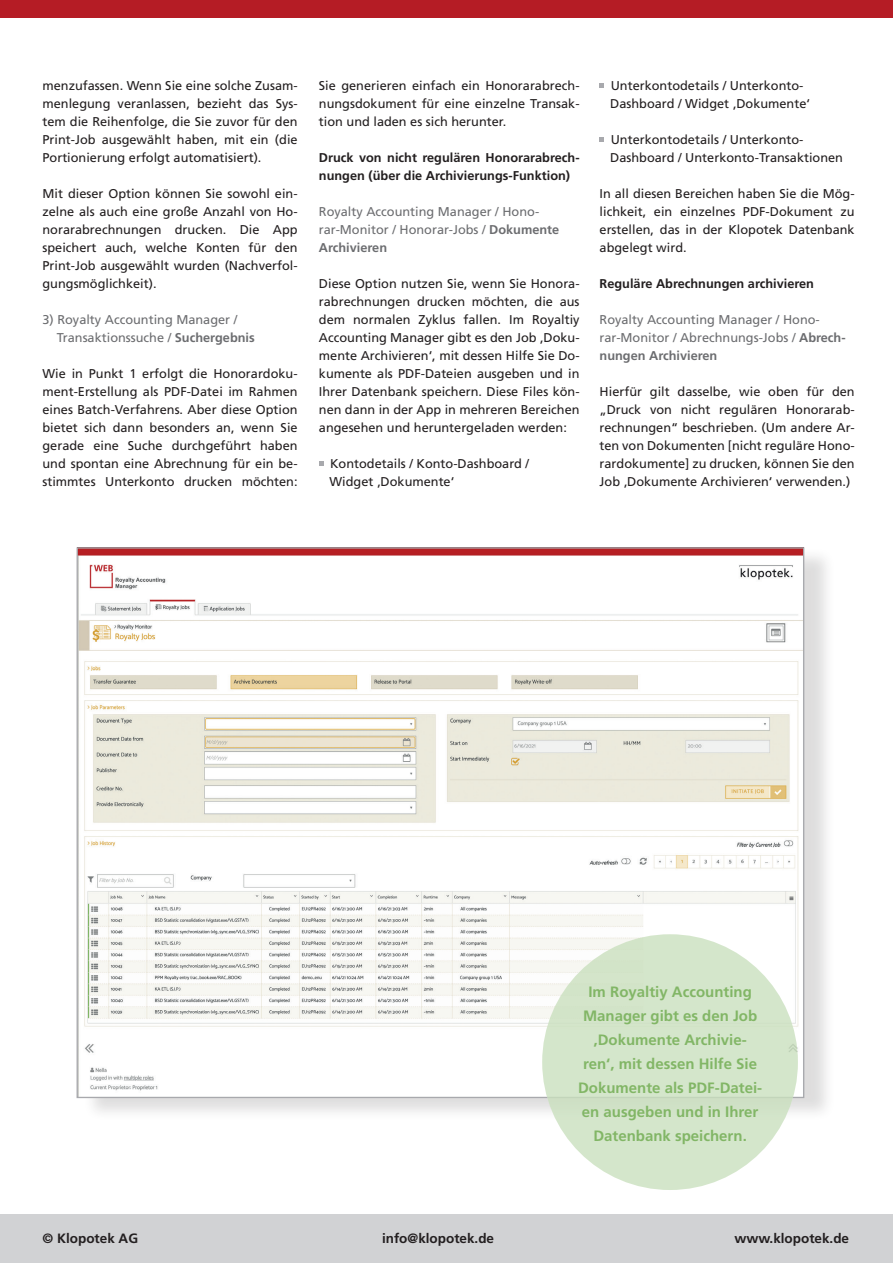
<style>
.page{position:relative;width:893px;height:1263px;background:#fff}
.page>*{position:absolute;margin:0;border:0;box-sizing:border-box;transform-origin:0 0}
.t1{font:700 15px/24px "Frutiger";color:#82b666;text-align:center}
.t2{font:700 13.5px "Frutiger";color:#231f20}
.t3{font:12.75px/18px "Frutiger";color:#231f20;text-align:justify}
.t4{font:12.75px/18px "Frutiger";color:#6c6d70}
.t5{font:700 12.75px/18px "Frutiger";color:#231f20}
.s1{font-weight:700}
</style>
<div class="page">
<div style="left:84px;top:547px;width:751px;height:575px;background:#231f20;opacity:.15"></div>
<img style="left:79px;top:549px;width:723px;height:547px">
<div style="left:0;top:1214px;width:893px;height:49px;background:#d1d2d4"></div>
<div style="left:0;top:0;width:893px;height:17px;background:#b51c25"></div>
<svg style="left:319px;top:462px;width:4px;height:4px"></svg>
<svg style="left:600px;top:84px;width:4px;height:4px"></svg>
<svg style="left:600px;top:138px;width:4px;height:4px"></svg>
<div style="left:542px;top:934px;width:256px;height:256px;background:#d4e6cb;border-radius:50%"></div>
<p class="t3" style="left:43px;top:77px;width:257px">menzufassen. Wenn Sie eine solche Zusam&shy;menlegung veranlassen, bezieht das Sys&shy;tem die Reihenfolge, die Sie zuvor für den Print-Job ausgewählt haben, mit ein (die Portionierung erfolgt automatisiert).</p>
<p class="t3" style="left:43px;top:185px;width:257px">Mit dieser Option können Sie sowohl ein&shy;zelne als auch eine große Anzahl von Ho&shy;norarabrechnungen drucken. Die App speichert auch, welche Konten für den Print-Job ausgewählt wurden (Nachverfol&shy;gungsmöglichkeit).</p>
<p class="t4" style="left:57px;top:311px;width:200px;text-indent:-14px">3) Royalty Accounting Manager /<br>Transaktionssuche / <span class="s1">Suchergebnis</span></p>
<p class="t3" style="left:43px;top:365px;width:257px">Wie in Punkt 1 erfolgt die Honorardoku&shy;ment-Erstellung als PDF-Datei im Rahmen eines Batch-Verfahrens. Aber diese Option bietet sich dann besonders an, wenn Sie gerade eine Suche durchgeführt haben und spontan eine Abrechnung für ein be&shy;stimmtes Unterkonto drucken möchten:</p>
<p class="t3" style="left:319px;top:77px;width:262px">Sie generieren einfach ein Honorarabrech&shy;nungsdokument für eine einzelne Transak&shy;tion und laden es sich herunter.</p>
<p class="t5" style="left:319px;top:149px;width:262px">Druck von nicht regulären Honorarabrech&shy;nungen (über die Archivierungs-Funktion)</p>
<p class="t4" style="left:319px;top:203px;width:242px">Royalty Accounting Manager / Hono&shy;rar-Monitor / Honorar-Jobs / <span class="s1">Dokumente<br>Archivieren</span></p>
<p class="t3" style="left:319px;top:275px;width:262px">Diese Option nutzen Sie, wenn Sie Honora&shy;rabrechnungen drucken möchten, die aus dem normalen Zyklus fallen. Im Royaltiy Accounting Manager gibt es den Job ‚Doku&shy;mente Archivieren‘, mit dessen Hilfe Sie Do&shy;kumente als PDF-Dateien ausgeben und in Ihrer Datenbank speichern. Diese Files kön&shy;nen dann in der App in mehreren Bereichen angesehen und heruntergeladen werden:</p>
<p class="t3" style="left:330px;top:455px;width:201px">Kontodetails / Konto-Dashboard /<br>Widget ‚Dokumente‘</p>
<p class="t3" style="left:610px;top:77px;width:201px">Unterkontodetails / Unterkonto-<br>Dashboard / Widget ‚Dokumente‘</p>
<p class="t3" style="left:610px;top:131px;width:234px">Unterkontodetails / Unterkonto-<br>Dashboard / Unterkonto-Transaktionen</p>
<p class="t3" style="left:600px;top:185px;width:257px">In all diesen Bereichen haben Sie die Mög&shy;lichkeit, ein einzelnes PDF-Dokument zu erstellen, das in der Klopotek Datenbank abgelegt wird.</p>
<p class="t5" style="left:600px;top:275px;width:216px">Reguläre Abrechnungen archivieren</p>
<p class="t4" style="left:600px;top:311px;width:248px">Royalty Accounting Manager / Hono&shy;rar-Monitor / Abrechnungs-Jobs / <span class="s1">Abrech&shy;nungen Archivieren</span></p>
<p class="t3" style="left:600px;top:383px;width:257px">Hierfür gilt dasselbe, wie oben für den „Druck von nicht regulären Honorarab&shy;rechnungen“ beschrieben. (Um andere Ar&shy;ten von Dokumenten [nicht reguläre Hono&shy;rardokumente] zu drucken, können Sie den Job ‚Dokumente Archivieren‘ verwenden.)</p>
<p class="t1" style="left:578px;top:980px;width:186px">Im Royaltiy Accounting<br>Manager gibt es den Job ‚Dokumente Archivie&shy;ren‘, mit dessen Hilfe Sie<br>Dokumente als PDF-Datei&shy;en ausgeben und in Ihrer<br>Datenbank speichern.</p>
<p class="t2" style="left:43px;top:1231px;width:97px">© Klopotek AG</p>
<p class="t2" style="left:382px;top:1231px;width:114px">info@klopotek.de</p>
<p class="t2" style="left:734px;top:1231px;width:116px">www.klopotek.de</p>
</div>
